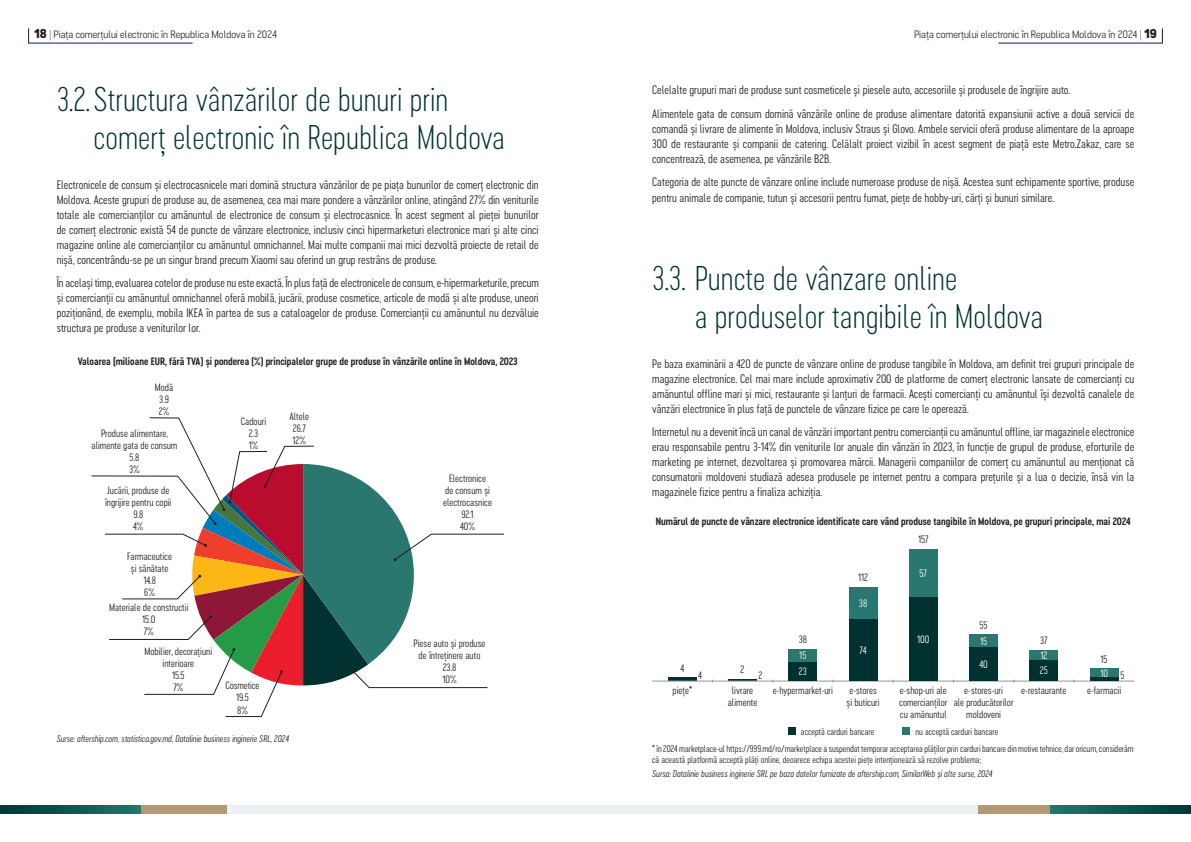
<style>
.page{position:relative;width:1191px;height:842px;background:#fff}
.page>*{position:absolute;margin:0;border:0;box-sizing:border-box;transform-origin:0 0}
.t1{font:32px/38.4px "Cervino Light Neue";color:#003131}
.t2{font:11.5px/15px "Cervino Regular Neue";color:#231f20;text-align:justify}
.t3{font:10px/12px "Cervino Regular Neue";color:#231f20;text-align:center}
.t4{font:10px "Cervino Bold Neue";color:#231f20}
.t5{font:expanded 10px "Cervino";color:#231f20}
.t6{font:10px/15.4px "Cervino Regular Neue";color:#fff}
.t7{font:9px/10.8px "Cervino Regular Neue";letter-spacing:-.005em;color:#231f20}
.t8{font:italic 9px "Cervino Regular Neue";color:#231f20}
.s1{font-weight:900;font-size:12px}
</style>
<div class="page">
<svg style="left:0;top:805px;width:142px;height:9px"></svg>
<svg style="left:1049px;top:805px;width:142px;height:9px"></svg>
<div style="left:142px;top:805px;width:85px;height:9px;background:#b29875"></div>
<div style="left:964px;top:805px;width:85px;height:9px;background:#b29875"></div>
<div style="left:227px;top:805px;width:368px;height:9px;background:#edf0f2"></div>
<div style="left:595px;top:805px;width:383px;height:9px;background:#edf0f2"></div>
<hr style="left:28px;top:43px;width:164px;height:1px;background:#001f50">
<hr style="left:998px;top:43px;width:164px;height:1px;background:#001f50">
<svg style="left:28px;top:28px;width:1px;height:15px"></svg>
<svg style="left:1162px;top:28px;width:1px;height:15px"></svg>
<svg style="left:91px;top:417px;width:413px;height:300px"></svg>
<div style="left:788px;top:728px;width:7px;height:7px;background:#003131"></div>
<div style="left:902px;top:728px;width:8px;height:7px;background:#29776e"></div>
<svg style="left:668px;top:677px;width:28px;height:4px"></svg>
<hr style="left:728px;top:679px;width:28px;height:2px;background:#003131">
<hr style="left:652px;top:681px;width:482px;height:1px;background:#939598">
<div style="left:788px;top:661px;width:29px;height:20px;background:#003131"></div>
<div style="left:969px;top:647px;width:28px;height:34px;background:#003131"></div>
<div style="left:1029px;top:659px;width:29px;height:22px;background:#003131"></div>
<hr style="left:1090px;top:677px;width:28px;height:4px;background:#003131">
<div style="left:849px;top:618px;width:28px;height:63px;background:#003131"></div>
<div style="left:909px;top:596px;width:28px;height:85px;background:#003131"></div>
<div style="left:788px;top:649px;width:29px;height:12px;background:#29776e"></div>
<div style="left:969px;top:635px;width:28px;height:12px;background:#29776e"></div>
<div style="left:1029px;top:650px;width:29px;height:9px;background:#29776e"></div>
<div style="left:1090px;top:669px;width:28px;height:8px;background:#29776e"></div>
<div style="left:849px;top:587px;width:28px;height:31px;background:#29776e"></div>
<div style="left:909px;top:549px;width:28px;height:47px;background:#29776e"></div>
<p class="t5" style="left:34px;top:28px;width:244px"><span class="s1">18</span> | Piața comerțului electronic în Republica Moldova în 2024</p>
<p class="t5" style="left:914px;top:28px;width:244px">Piața comerțului electronic în Republica Moldova în 2024 | <span class="s1">19</span></p>
<h1 class="t1" style="left:94px;top:80px;width:413px;text-indent:-37px">3.2. Structura vânzărilor de bunuri prin comerț electronic în Republica Moldova</h1>
<p class="t2" style="left:57px;top:177px;width:483px">Electronicele de consum și electrocasnicele mari domină structura vânzărilor de pe piața bunurilor de comerț electronic din Moldova. Aceste grupuri de produse au, de asemenea, cea mai mare pondere a vânzărilor online, atingând 27% din veniturile totale ale comercianților cu amănuntul de electronice de consum și electrocasnice. În acest segment al pieței bunurilor de comerț electronic există 54 de puncte de vânzare electronice, inclusiv cinci hipermarketuri electronice mari și alte cinci magazine online ale comercianților cu amănuntul omnichannel. Mai multe companii mai mici dezvoltă proiecte de retail de nișă, concentrându-se pe un singur brand precum Xiaomi sau oferind un grup restrâns de produse.</p>
<p class="t2" style="left:57px;top:276px;width:484px">În același timp, evaluarea cotelor de produse nu este exactă. În plus față de electronicele de consum, e-hipermarketurile, precum și comercianții cu amănuntul omnichannel oferă mobilă, jucării, produse cosmetice, articole de modă și alte produse, uneori poziționând, de exemplu, mobila IKEA în partea de sus a cataloagelor de produse. Comercianții cu amănuntul nu dezvăluie structura pe produse a veniturilor lor.</p>
<p class="t4" style="left:78px;top:355px;width:441px">Valoarea (milioane EUR, fără TVA) și ponderea (%) principalelor grupe de produse în vânzările online în Moldova, 2023</p>
<p class="t3" style="left:155px;top:382px;width:20px">Modă<br>3.9<br>2%</p>
<p class="t3" style="left:91px;top:428px;width:87px">Produse alimentare, alimente gata de consum<br>5.8<br>3%</p>
<p class="t3" style="left:105px;top:485px;width:68px">Jucării, produse de îngrijire pentru copii<br>9.8<br>4%</p>
<p class="t3" style="left:127px;top:550px;width:46px">Farmaceutice și sănătate<br>14.8<br>6%</p>
<p class="t3" style="left:109px;top:602px;width:81px">Materiale de constructii<br>15.0<br>7%</p>
<p class="t3" style="left:145px;top:645px;width:69px">Mobilier, decorațiuni interioare<br>15.5<br>7%</p>
<p class="t3" style="left:241px;top:415px;width:27px">Cadouri<br>2.3<br>1%</p>
<p class="t3" style="left:289px;top:410px;width:21px">Altele<br>26.7<br>12%</p>
<p class="t3" style="left:225px;top:680px;width:35px">Cosmetice<br>19.5<br>8%</p>
<p class="t8" style="left:57px;top:733px;width:234px">Surse: aftership.com, statistica.gov.md, Datalinie business inginerie SRL, 2024</p>
<p class="t3" style="left:443px;top:473px;width:50px">Electronice<br>de consum și electrocasnice<br>92.1<br>40%</p>
<p class="t3" style="left:413px;top:637px;width:74px">Piese auto și produse de întreținere auto<br>23.8<br>10%</p>
<p class="t2" style="left:652px;top:78px;width:483px;line-height:23.5px">Celelalte grupuri mari de produse sunt cosmeticele și piesele auto, accesoriile și produsele de îngrijire auto.<br>Alimentele gata de consum domină vânzările online de produse alimentare datorită expansiunii active a două servicii de</p>
<p class="t2" style="left:652px;top:121px;width:483px">comandă și livrare de alimente în Moldova, inclusiv Straus și Glovo. Ambele servicii oferă produse alimentare de la aproape 300 de restaurante și companii de catering. Celălalt proiect vizibil în acest segment de piață este Metro.Zakaz, care se concentrează, de asemenea, pe vânzările B2B.</p>
<p class="t2" style="left:652px;top:174px;width:483px;line-height:16px">Categoria de alte puncte de vânzare online include numeroase produse de nișă. Acestea sunt echipamente sportive, produse pentru animale de companie, tutun și accesorii pentru fumat, piețe de hobby-uri, cărți și bunuri similare.</p>
<h1 class="t1" style="left:694px;top:259px;width:350px;text-indent:-43px">3.3. Puncte de vânzare online<br>a produselor tangibile în Moldova</h1>
<p class="t2" style="left:652px;top:356px;width:483px">Pe baza examinării a 420 de puncte de vânzare online de produse tangibile în Moldova, am definit trei grupuri principale de magazine electronice. Cel mai mare include aproximativ 200 de platforme de comerț electronic lansate de comercianți cu amănuntul offline mari și mici, restaurante și lanțuri de farmacii. Acești comercianți cu amănuntul își dezvoltă canalele de vânzări electronice în plus față de punctele de vânzare fizice pe care le operează.</p>
<p class="t2" style="left:652px;top:425px;width:484px">Internetul nu a devenit încă un canal de vânzări important pentru comercianții cu amănuntul offline, iar magazinele electronice erau responsabile pentru 3-14% din veniturile lor anuale din vânzări în 2023, în funcție de grupul de produse, eforturile de marketing pe internet, dezvoltarea și promovarea mărcii. Managerii companiilor de comerț cu amănuntul au menționat că consumatorii moldoveni studiază adesea produsele pe internet pentru a compara prețurile și a lua o decizie, însă vin la magazinele fizice pentru a finaliza achiziția.</p>
<p class="t4" style="left:656px;top:515px;width:476px">Numărul de puncte de vânzare electronice identificate care vând produse tangibile în Moldova, pe grupuri principale, mai 2024</p>
<p class="t3" style="left:680px;top:662px;width:5px">4</p>
<p class="t3" style="left:858px;top:572px;width:11px">112</p>
<p class="t6" style="left:859px;top:595px;width:10px">38</p>
<p class="t3" style="left:918px;top:533px;width:12px">157</p>
<p class="t6" style="left:919px;top:565px;width:9px">57</p>
<p class="t3" style="left:979px;top:619px;width:10px">55</p>
<p class="t6" style="left:917px;top:631px;width:14px">100</p>
<p class="t3" style="left:798px;top:634px;width:10px">38</p>
<p class="t3" style="left:1040px;top:635px;width:9px">37</p>
<p class="t6" style="left:980px;top:633px;width:9px">15</p>
<p class="t6" style="left:859px;top:642px;width:8px">74</p>
<p class="t6" style="left:1039px;top:647px;width:10px">12<br>25</p>
<p class="t6" style="left:799px;top:648px;width:9px">15</p>
<p class="t3" style="left:1100px;top:653px;width:9px">15</p>
<p class="t6" style="left:1100px;top:665px;width:9px">10</p>
<p class="t6" style="left:979px;top:656px;width:10px">40</p>
<p class="t3" style="left:740px;top:664px;width:5px">2</p>
<p class="t6" style="left:799px;top:664px;width:9px">23</p>
<p class="t3" style="left:698px;top:670px;width:5px">4</p>
<p class="t3" style="left:758px;top:670px;width:5px">2</p>
<p class="t3" style="left:1120px;top:670px;width:6px">5</p>
<p class="t3" style="left:672px;top:685px;width:21px">piețe*</p>
<p class="t3" style="left:899px;top:685px;width:50px;text-align:justify">e-shop-uri ale comercianților cu amănuntul</p>
<p class="t3" style="left:732px;top:685px;width:23px">livrare</p>
<p class="t3" style="left:772px;top:685px;width:62px">e-hypermarket-uri</p>
<p class="t3" style="left:1021px;top:685px;width:47px">e-restaurante</p>
<p class="t3" style="left:728px;top:697px;width:31px">alimente</p>
<p class="t3" style="left:953px;top:685px;width:61px">e-stores-uri<br>ale producătorilor moldoveni</p>
<p class="t3" style="left:846px;top:685px;width:35px;text-align:left">e-stores și buticuri</p>
<p class="t3" style="left:1087px;top:685px;width:36px">e-farmacii</p>
<p class="t7" style="left:801px;top:726px;width:75px">acceptă carduri bancare</p>
<p class="t7" style="left:915px;top:726px;width:84px">nu acceptă carduri bancare</p>
<p class="t7" style="left:652px;top:744px;width:483px">* în 2024 marketplace-ul https://999.md/ro/marketplace a suspendat temporar acceptarea plăților prin carduri bancare din motive tehnice, dar oricum, considerăm că această platformă acceptă plăți online, deoarece echipa acestei piețe intenționează să rezolve problema;</p>
<p class="t8" style="left:652px;top:768px;width:342px">Sursa: Datalinie business inginerie SRL pe baza datelor furnizate de aftership.com, SimilarWeb și alte surse, 2024</p>
</div>
